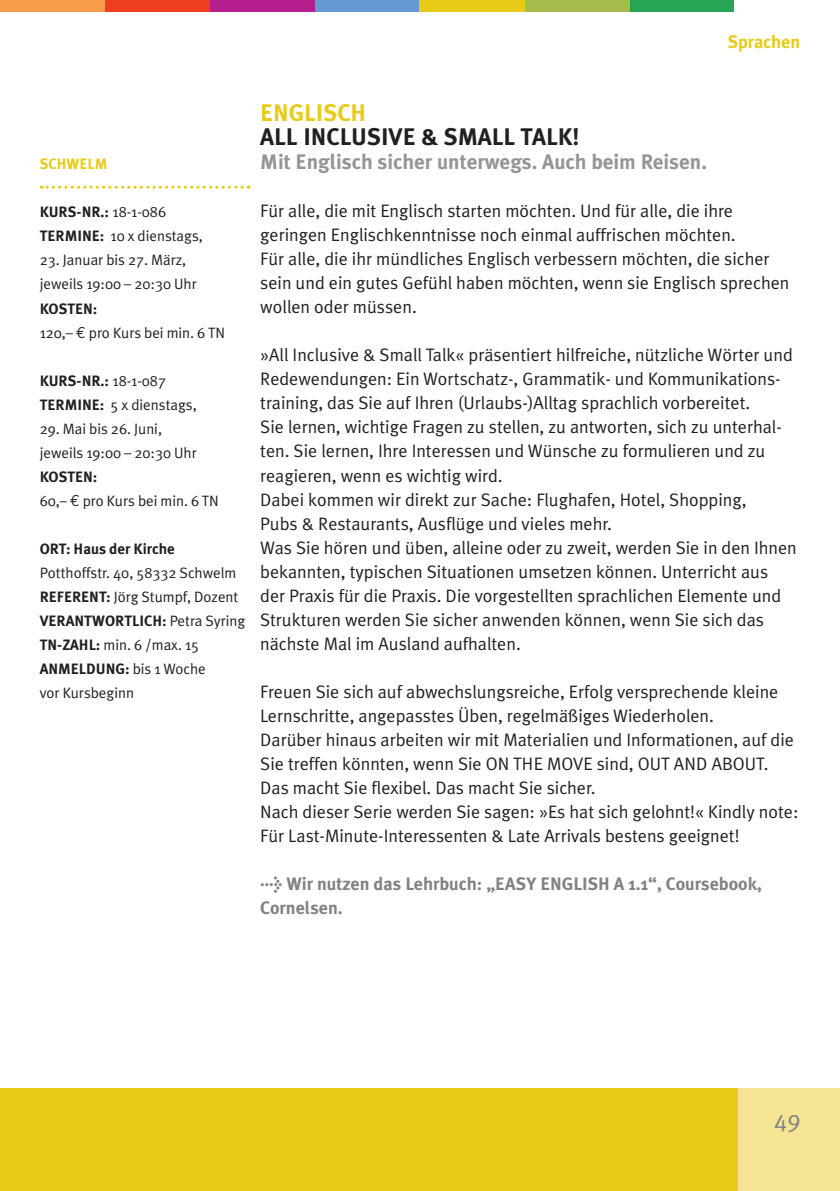
<style>
.page{position:relative;width:840px;height:1191px;background:#fff}
.page>*{position:absolute;margin:0;border:0;box-sizing:border-box;transform-origin:0 0}
.t1{font:24px "Meta Plus Bold Caps";color:#231f20}
.t2{font:24px "Meta Plus Bold Caps";color:#e8cb19}
.t3{font:24px "Meta Plus Normal Caps";color:#808285}
.t4{font:700 21px "Meta Plus";color:#939598}
.t5{font:18px/24px "Meta Plus Normal";color:#231f20}
.t6{font:700 18px/24px "Meta Plus";color:#808285}
.t7{font:700 18px "Meta Plus";color:#e8cb19}
.t8{font:15px/24px "Meta Plus Normal";color:#231f20}
.t9{font:15px "Meta Plus Bold Caps";color:#231f20}
.t10{font:700 15px "Meta Plus";color:#231f20}
.t11{font:700 15px "Meta Plus";color:#e8cb19}
.s1{font-family:"Meta Plus Normal";font-weight:400}
.s2{font-family:"Meta Plus Bold Caps"}
.s3{font-family:"Euro Mono";font-size:16px}
.s4{font-family:"Meta Plus Bold Caps";font-weight:400}
.s5{font-family:"Meta Plus Normal"}
</style>
<div class="page">
<div style="left:737px;top:1089px;width:102px;height:102px;background:#f5e494"></div>
<div style="left:0;top:1089px;width:737px;height:102px;background:#e8cb19"></div>
<div style="left:0;top:0;width:105px;height:11px;background:#f89d48"></div>
<div style="left:105px;top:0;width:105px;height:11px;background:#ef3e22"></div>
<div style="left:210px;top:0;width:105px;height:11px;background:#b41e8d"></div>
<div style="left:315px;top:0;width:105px;height:11px;background:#6599d1"></div>
<div style="left:420px;top:0;width:104px;height:11px;background:#e8cb19"></div>
<div style="left:524px;top:0;width:105px;height:11px;background:#a5bc4a"></div>
<div style="left:629px;top:0;width:105px;height:11px;background:#28a456"></div>
<svg style="left:41px;top:186px;width:201px;height:3px"></svg>
<p class="t7" style="left:727px;top:31px;width:74px">Sprachen</p>
<p class="t11" style="left:40px;top:156px;width:11px">schwelm</p>
<p class="t10" style="left:40px;top:204px;width:128px">Kurs-N r.: <span class="s1">18-1-086</span></p>
<p class="t8" style="left:40px;top:224px;width:164px"><span class="s2">TERMINE:</span> 10 x dienstags,</p>
<p class="t8" style="left:40px;top:248px;width:158px">23. Januar bis 27. März, jeweils 19:00 – 20:30 Uhr</p>
<p class="t9" style="left:40px;top:300px;width:59px">KOSTEN:</p>
<p class="t8" style="left:40px;top:320px;width:187px">120,– <span class="s3">e</span> pro Kurs bei min. 6 TN</p>
<p class="t10" style="left:40px;top:372px;width:128px">Kurs-N r.: <span class="s1">18-1-087</span></p>
<p class="t8" style="left:40px;top:392px;width:158px"><span class="s2">TERMINE:</span> 5 x dienstags,</p>
<p class="t8" style="left:40px;top:416px;width:158px">29. Mai bis 26. Juni, jeweils 19:00 – 20:30 Uhr</p>
<p class="t9" style="left:40px;top:468px;width:59px">KOSTEN:</p>
<p class="t8" style="left:40px;top:488px;width:180px">60,– <span class="s3">e</span> pro Kurs bei min. 6 TN</p>
<p class="t10" style="left:40px;top:540px;width:136px"><span class="s4">ORT:</span> Haus der Kirche</p>
<p class="t8" style="left:40px;top:560px;width:200px">Potthoffstr. 40, 58332 Schwelm<br><span class="s2">REFERENT:</span> Jörg Stumpf, Dozent</p>
<p class="t9" style="left:40px;top:612px;width:207px">VERANTWORTLICH: <span class="s5">Petra Syring</span></p>
<p class="t8" style="left:40px;top:632px;width:161px"><span class="s2">TN-ZAHL:</span> min. 6 /max. 15</p>
<p class="t9" style="left:40px;top:660px;width:167px">ANMELDUNG: <span class="s5">bis 1 Woche</span></p>
<p class="t8" style="left:40px;top:680px;width:96px">vor Kursbeginn</p>
<h1 class="t2" style="left:260px;top:99px;width:27px">ENGLISCH</h1>
<h1 class="t1" style="left:260px;top:123px;width:56px">ALL INCLUSI</h1>
<h1 class="t1" style="left:388px;top:123px;width:192px">VE &amp; SMALL TALK!</h1>
<p class="t4" style="left:260px;top:150px;width:448px">Mit Englisch sicher unterwegs. Auch beim Reisen.</p>
<p class="t5" style="left:260px;top:199px;width:530px">Für alle, die mit Englisch starten möchten. Und für alle, die ihre geringen Englischkenntnisse noch einmal auffrischen möchten.<br>Für alle, die ihr mündliches Englisch verbessern möchten, die sicher sein und ein gutes Gefühl haben möchten, wenn sie Englisch sprechen wollen oder müssen.</p>
<p class="t5" style="left:260px;top:343px;width:538px">»All Inclusive &amp; Small Talk« präsentiert hilfreiche, nützliche Wörter und Redewendungen: Ein Wortschatz-, Grammatik- und Kommunikations&shy;training, das Sie auf Ihren (Urlaubs-)Alltag sprachlich vorbereitet.<br>Sie lernen, wichtige Fragen zu stellen, zu antworten, sich zu unterhal&shy;ten. Sie lernen, Ihre Interessen und Wünsche zu formulieren und zu reagieren, wenn es wichtig wird.<br>Dabei kommen wir direkt zur Sache: Flughafen, Hotel, Shopping,<br>Pubs &amp; Restaurants, Ausflüge und vieles mehr.<br>Was Sie hören und üben, alleine oder zu zweit, werden Sie in den Ihnen bekannten, typischen Situationen umsetzen können. Unterricht aus der Praxis für die Praxis. Die vorgestellten sprachlichen Elemente und Strukturen werden Sie sicher anwenden können, wenn Sie sich das nächste Mal im Ausland aufhalten.</p>
<p class="t5" style="left:260px;top:679px;width:539px">Freuen Sie sich auf abwechslungsreiche, Erfolg versprechende kleine Lernschritte, angepasstes Üben, regelmäßiges Wiederholen.<br>Darüber hinaus arbeiten wir mit Materialien und Informationen, auf die Sie treffen könnten, wenn Sie ON THE MOVE sind, OUT AND ABOUT.<br>Das macht Sie flexibel. Das macht Sie sicher.<br>Nach dieser Serie werden Sie sagen: »Es hat sich gelohnt!« Kindly note:<br>Für Last-Minute-Interessenten &amp; Late Arrivals bestens geeignet!</p>
<p class="t6" style="left:260px;top:871px;width:503px">&gt; Wir nutzen das Lehrbuch: „EASY EN GLISH A 1.1“, Coursebook,<br>Cornelsen.</p>
<h1 class="t3" style="left:773px;top:1108px;width:27px">49</h1>
</div>
